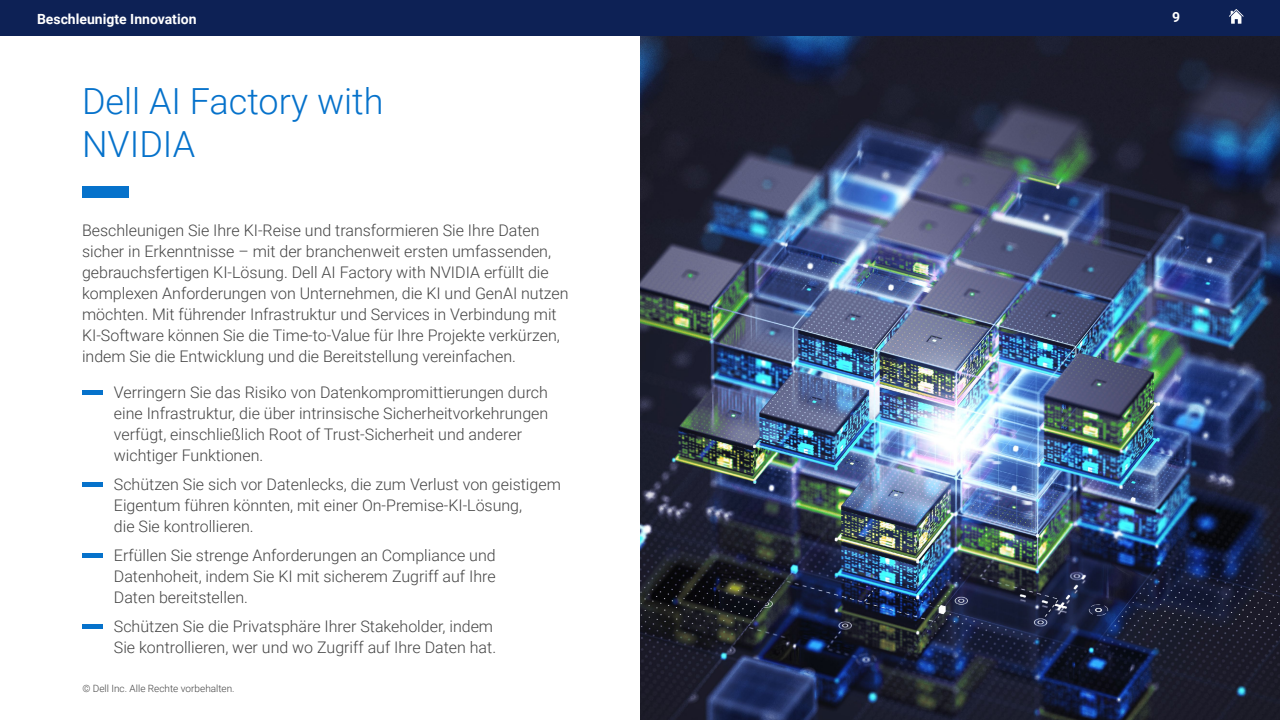
<style>
.page{position:relative;width:1280px;height:720px;background:#fff}
.page>*{position:absolute;margin:0;border:0;box-sizing:border-box;transform-origin:0 0}
.t1{font:300 36px/43.2px "Roboto";color:#0672cb}
.body_charcoal_16pt{font:300 16px/21px "Roboto";color:#444}
.t2{font:700 14px "Roboto";color:#fff}
.t3{font:300 10px "Roboto";color:#444}
</style>
<div class="page">
<div style="left:0;top:0;width:1280px;height:36px;background:#0d2155"></div>
<svg style="left:1229px;top:9px;width:15px;height:15px"></svg>
<img style="left:640px;top:36px;width:640px;height:684px">
<div style="left:82px;top:186px;width:46px;height:12px;background:#0672cb"></div>
<div style="left:82px;top:390px;width:20px;height:5px;background:#0672cb"></div>
<div style="left:82px;top:482px;width:20px;height:5px;background:#0672cb"></div>
<div style="left:82px;top:553px;width:20px;height:5px;background:#0672cb"></div>
<div style="left:82px;top:624px;width:20px;height:5px;background:#0672cb"></div>
<p class="t2" style="left:37px;top:9px;width:161px">Beschleunigte Innovation</p>
<p class="t2" style="left:1172px;top:7px;width:10px">9</p>
<p class="t1" style="left:82px;top:78px;width:303px">Dell AI Factory with<br>NVIDIA</p>
<p class="body_charcoal_16pt" style="left:82px;top:219px;width:488px">Beschleunigen Sie Ihre KI-Reise und transformieren Sie Ihre Daten sicher in Erkenntnisse – mit der branchenweit ersten umfassenden, gebrauchsfertigen KI-Lösung. Dell AI Factory with NVIDIA erfüllt die komplexen Anforderungen von Unternehmen, die KI und GenAI nutzen möchten. Mit führender Infrastruktur und Services in Verbindung mit KI-Software können Sie die Time-to-Value für Ihre Projekte verkürzen, indem Sie die Entwicklung und die Bereitstellung vereinfachen.</p>
<p class="body_charcoal_16pt" style="left:114px;top:381px;width:436px">Verringern Sie das Risiko von Datenkompromittierungen durch eine Infrastruktur, die über intrinsische Sicherheitvorkehrungen verfügt, einschließlich Root of Trust-Sicherheit und anderer wichtiger Funktionen.</p>
<p class="body_charcoal_16pt" style="left:114px;top:473px;width:448px">Schützen Sie sich vor Datenlecks, die zum Verlust von geistigem<br>Eigentum führen könnten, mit einer On-Premise-KI-Lösung,<br>die Sie kontrollieren.</p>
<p class="body_charcoal_16pt" style="left:114px;top:544px;width:383px;text-align:justify">Erfüllen Sie strenge Anforderungen an Compliance und Datenhoheit, indem Sie KI mit sicherem Zugriff auf Ihre Daten bereitstellen.</p>
<p class="body_charcoal_16pt" style="left:114px;top:615px;width:384px">Schützen Sie die Privatsphäre Ihrer Stakeholder, indem<br>Sie kontrollieren, wer und wo Zugriff auf Ihre Daten hat.</p>
<p class="t3" style="left:82px;top:681px;width:154px">© Dell Inc. Alle Rechte vorbehalten.</p>
</div>
